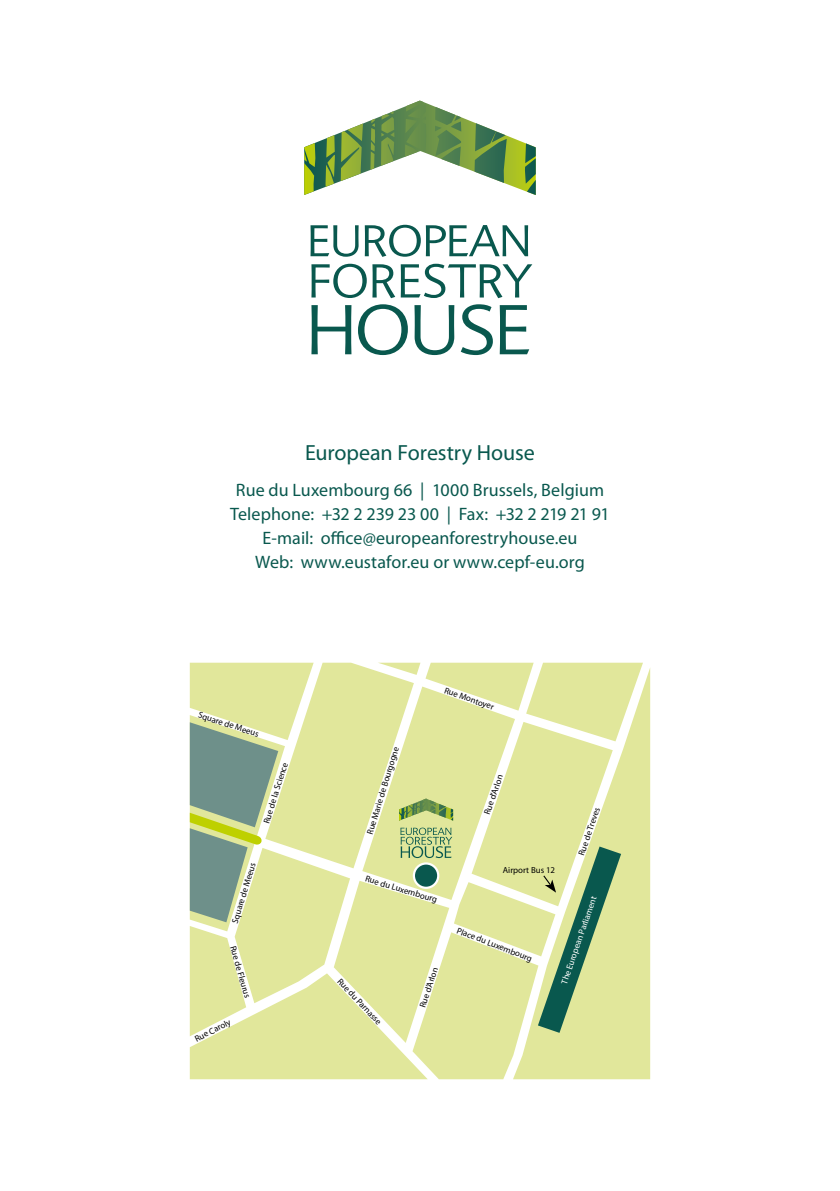
<style>
.page{position:relative;width:840px;height:1191px;background:#fff}
.page>*{position:absolute;margin:0;border:0;box-sizing:border-box;transform-origin:0 0}
.t1{font:22px "Myriad Pro";letter-spacing:-.005em;color:#09584e}
.t2{font:18px/24px "Myriad Pro";letter-spacing:.005em;color:#09584e;text-align:center}
.t3{font:8.8px "Myriad Pro";color:#000}
.t4{font:8.8px "Myriad Pro";color:#fff}
</style>
<div class="page">
<svg style="left:310px;top:225px;width:218px;height:32px"></svg>
<svg style="left:311px;top:264px;width:221px;height:34px"></svg>
<svg style="left:311px;top:304px;width:218px;height:51px"></svg>
<svg style="left:304px;top:101px;width:231px;height:94px"></svg>
<div style="left:642px;top:671px;width:7px;height:408px;background:#e1e79b"></div>
<svg style="left:190px;top:662px;width:452px;height:417px;background:#d8e1a3"></svg>
<h1 class="t1" style="left:305px;top:439px;width:231px">European Forestry House</h1>
<h2 class="t2" style="left:230px;top:477px;width:381px">Rue du Luxembourg 66 | 1000 Brussels, Belgium Telephone: +32 2 239 23 00 | Fax: +32 2 219 21 91<br>E-mail: office@europeanforestryhouse.eu<br>Web: www.eustafor.eu or www.cepf-eu.org</h2>
<p class="t3" style="left:200px;top:709px;width:65px;rotate:18deg">Square de Meeus</p>
<p class="t3" style="left:260px;top:821px;width:65px;rotate:-72deg">Rue de la Science</p>
<p class="t3" style="left:229px;top:921px;width:65px;rotate:-73deg">Square de Meeus</p>
<p class="t3" style="left:238px;top:944px;width:55px;rotate:74deg">Rue de Fleurus</p>
<p class="t3" style="left:193px;top:1034px;width:41px;rotate:-27deg">Rue Caroly</p>
<p class="t3" style="left:364px;top:832px;width:93px;rotate:-73deg">Rue Marie de Bourgogne</p>
<p class="t3" style="left:446px;top:685px;width:53px;rotate:19deg">Rue Montoyer</p>
<p class="t3" style="left:481px;top:812px;width:44px;rotate:-71deg">Rue d’Arlon</p>
<p class="t3" style="left:575px;top:853px;width:52px;rotate:-71deg">Rue de Treves</p>
<p class="t3" style="left:367px;top:873px;width:76px;rotate:17deg">Rue du Luxembourg</p>
<p class="t3" style="left:343px;top:975px;width:61px;rotate:47deg">Rue du Parnasse</p>
<p class="t3" style="left:417px;top:1005px;width:44px;rotate:-72deg">Rue d’Arlon</p>
<p class="t3" style="left:502px;top:864px;width:54px">Airport Bus 12</p>
<p class="t3" style="left:459px;top:925px;width:81px;rotate:21deg">Place du Luxembourg</p>
<p class="t4" style="left:558px;top:981px;width:94px;rotate:-71deg">The European Parliament</p>
</div>
